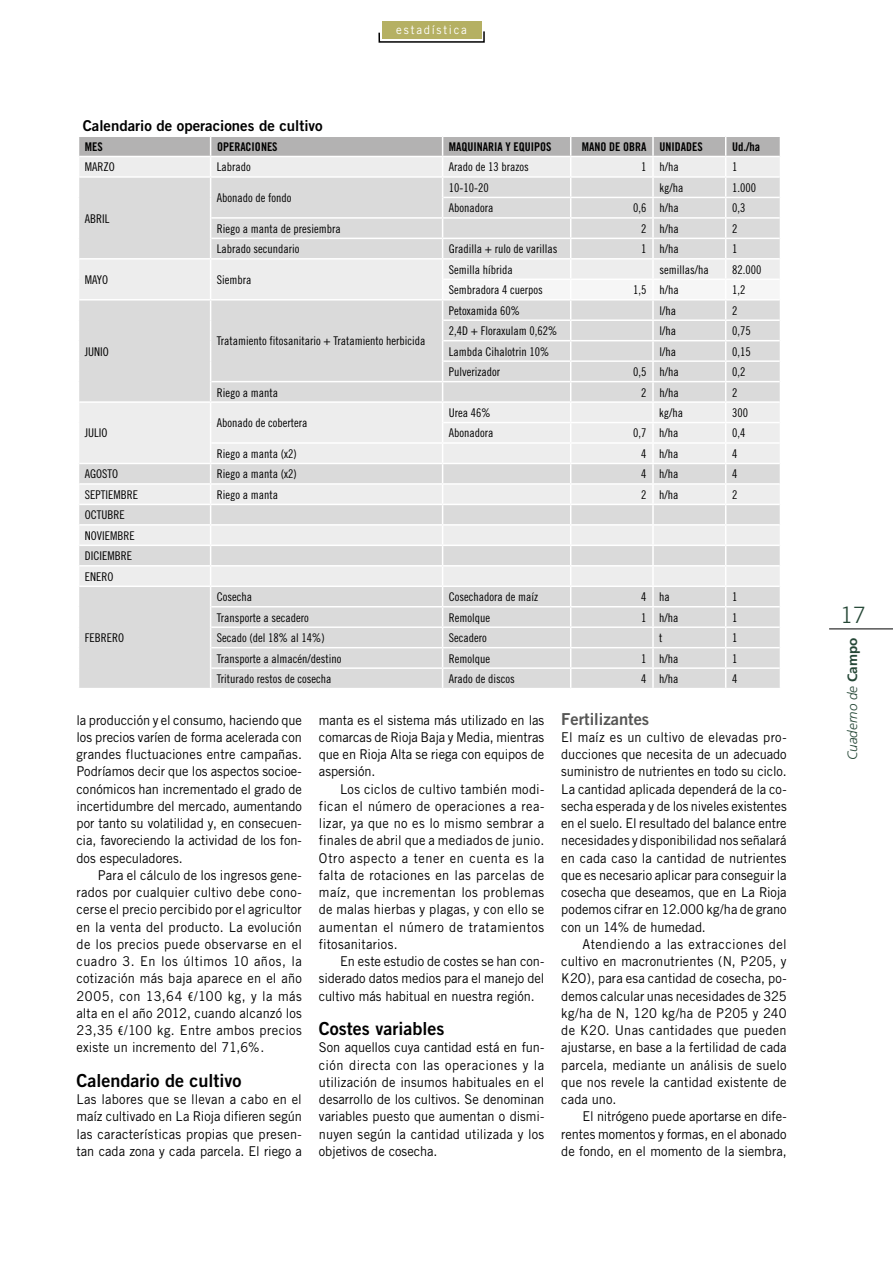
<style>
.page{position:relative;width:893px;height:1263px;background:#fff}
.page>*{position:absolute;margin:0;border:0;box-sizing:border-box;transform-origin:0 0}
.t1{font:300 22.5px "Trade Gothic";color:#254736}
.t2{font:18px "Trade Gothic Bold Two";color:#000}
.t3{font:16.5px "Trade Gothic Bold Two";color:#575756}
.t4{font:15px "Trade Gothic Bold Two";color:#000}
.t5{font:13.5px/17.2px "Trade Gothic";color:#000;text-align:justify;scale:.95 1}
.t6{font:italic 300 13.5px "Frutiger";color:#254736}
.t7{font:12px/20.4px "Trade Gothic Cond Eighteen";color:#000}
.t8{font:12px "Trade Gothic Bold Cond Twenty";color:#000}
.t9{font:12px "Trade Gothic";letter-spacing:.16em;color:#fff;scale:.95 1}
.s1{font-family:"Myriad Pro";font-stretch:condensed}
.s2{font-weight:700;font-style:normal}
</style>
<div class="page">
<hr style="left:829px;top:628px;width:64px;height:1px;background:#000">
<svg style="left:79px;top:136px;width:701px;height:552px"></svg>
<hr style="left:79px;top:156px;width:132px;height:1px;background:#fff">
<hr style="left:211px;top:156px;width:232px;height:1px;background:#fff">
<hr style="left:443px;top:156px;width:128px;height:1px;background:#fff">
<hr style="left:571px;top:156px;width:82px;height:1px;background:#fff">
<hr style="left:653px;top:156px;width:73px;height:1px;background:#fff">
<hr style="left:726px;top:156px;width:54px;height:1px;background:#fff">
<svg style="left:378px;top:30px;width:107px;height:13px"></svg>
<div style="left:382px;top:21px;width:99px;height:18px;background:#b5b063"></div>
<p class="t9" style="left:396px;top:23px;width:76px">estadística</p>
<p class="t4" style="left:83px;top:116px;width:242px">Calendario de operaciones de cultivo</p>
<p class="t8" style="left:85px;top:139px;width:19px">ME S</p>
<p class="t8" style="left:217px;top:139px;width:35px">OPERACIONE</p>
<p class="t8" style="left:272px;top:139px;width:7px">S</p>
<p class="t8" style="left:449px;top:139px;width:104px">MAQUINARIA Y EQUI POS</p>
<p class="t8" style="left:582px;top:139px;width:84px">MANO DE OBRA UNID</p>
<p class="t8" style="left:681px;top:139px;width:23px">ADES</p>
<p class="t8" style="left:732px;top:139px;width:29px">Ud./ha</p>
<p class="t7" style="left:85px;top:157px;width:31px">MARZO</p>
<p class="t7" style="left:217px;top:157px;width:35px">Labrado</p>
<p class="t7" style="left:449px;top:157px;width:81px">Arado de 13 brazos</p>
<p class="t7" style="left:641px;top:157px;width:39px">1 h/ha</p>
<p class="t7" style="left:732px;top:157px;width:7px">1</p>
<p class="t7" style="left:85px;top:208px;width:26px">ABRIL</p>
<p class="t7" style="left:217px;top:188px;width:76px">Abonado de fondo</p>
<p class="t7" style="left:449px;top:177px;width:41px">10-10-20</p>
<p class="t7" style="left:659px;top:177px;width:25px">kg/ha</p>
<p class="t7" style="left:732px;top:177px;width:25px">1.000</p>
<p class="t7" style="left:449px;top:198px;width:46px">Abonadora</p>
<p class="t7" style="left:633px;top:198px;width:47px">0,6 h/ha</p>
<p class="t7" style="left:732px;top:198px;width:15px">0,3</p>
<p class="t7" style="left:217px;top:218px;width:125px">Riego a manta de presiembra</p>
<p class="t7" style="left:641px;top:218px;width:39px">2 h/ha</p>
<p class="t7" style="left:732px;top:218px;width:7px">2</p>
<p class="t7" style="left:217px;top:239px;width:84px">Labrado secundario</p>
<p class="t7" style="left:449px;top:239px;width:110px">Gradilla + rulo de varillas</p>
<p class="t7" style="left:641px;top:239px;width:39px">1 h/ha</p>
<p class="t7" style="left:732px;top:239px;width:7px">1</p>
<p class="t7" style="left:85px;top:269px;width:25px">MAYO</p>
<p class="t7" style="left:217px;top:269px;width:36px">Siembra</p>
<p class="t7" style="left:85px;top:341px;width:26px">JUNIO</p>
<p class="t7" style="left:217px;top:331px;width:210px">Tratamiento fitosanitario + Tratamiento herbicida</p>
<p class="t7" style="left:449px;top:259px;width:65px">Semilla híbrida</p>
<p class="t7" style="left:659px;top:259px;width:51px">semillas/ha</p>
<p class="t7" style="left:732px;top:259px;width:31px">82.000</p>
<p class="t7" style="left:449px;top:280px;width:95px">Sembradora 4 cuerpos</p>
<p class="t7" style="left:633px;top:280px;width:47px">1,5 h/ha</p>
<p class="t7" style="left:732px;top:280px;width:15px">1,2</p>
<p class="t7" style="left:449px;top:300px;width:73px">Petoxamida 60%</p>
<p class="t7" style="left:659px;top:300px;width:18px">l/ha</p>
<p class="t7" style="left:732px;top:300px;width:7px">2</p>
<p class="t7" style="left:449px;top:320px;width:110px">2,4D + Floraxulam 0,62%</p>
<p class="t7" style="left:659px;top:320px;width:18px">l/ha</p>
<p class="t7" style="left:732px;top:320px;width:20px">0,75</p>
<p class="t7" style="left:449px;top:341px;width:102px">Lambda Cihalotrin 10%</p>
<p class="t7" style="left:659px;top:341px;width:18px">l/ha</p>
<p class="t7" style="left:732px;top:341px;width:20px">0,15</p>
<p class="t7" style="left:449px;top:361px;width:53px">Pulverizador</p>
<p class="t7" style="left:633px;top:361px;width:47px">0,5 h/ha</p>
<p class="t7" style="left:732px;top:361px;width:15px">0,2</p>
<p class="t7" style="left:85px;top:423px;width:24px">JULIO</p>
<p class="t7" style="left:217px;top:382px;width:63px">Riego a manta</p>
<p class="t7" style="left:641px;top:382px;width:39px">2 h/ha</p>
<p class="t7" style="left:732px;top:382px;width:7px">2</p>
<p class="t7" style="left:217px;top:413px;width:92px">Abonado de cobertera</p>
<p class="t7" style="left:449px;top:402px;width:43px">Urea 46%</p>
<p class="t7" style="left:659px;top:402px;width:25px">kg/ha</p>
<p class="t7" style="left:732px;top:402px;width:17px">300</p>
<p class="t7" style="left:449px;top:423px;width:46px">Abonadora</p>
<p class="t7" style="left:633px;top:423px;width:47px">0,7 h/ha</p>
<p class="t7" style="left:732px;top:423px;width:15px">0,4</p>
<p class="t7" style="left:217px;top:443px;width:81px">Riego a manta (x2)</p>
<p class="t7" style="left:641px;top:443px;width:39px">4 h/ha</p>
<p class="t7" style="left:732px;top:443px;width:7px">4</p>
<p class="t7" style="left:85px;top:464px;width:35px">AGOSTO</p>
<p class="t7" style="left:217px;top:464px;width:81px">Riego a manta (x2)</p>
<p class="t7" style="left:641px;top:464px;width:39px">4 h/ha</p>
<p class="t7" style="left:732px;top:464px;width:7px">4</p>
<p class="t7" style="left:85px;top:484px;width:55px">SEPTIEMBRE</p>
<p class="t7" style="left:217px;top:484px;width:63px">Riego a manta</p>
<p class="t7" style="left:641px;top:484px;width:39px">2 h/ha</p>
<p class="t7" style="left:732px;top:484px;width:7px">2</p>
<p class="t7" style="left:85px;top:505px;width:51px">OCTUBRE<br>NOVIEMBRE<br>DICIEMBRE<br>ENERO</p>
<p class="t7" style="left:217px;top:586px;width:37px">Cosecha</p>
<p class="t7" style="left:449px;top:586px;width:91px">Cosechadora de maíz</p>
<p class="t7" style="left:641px;top:586px;width:30px">4 ha</p>
<p class="t7" style="left:732px;top:586px;width:7px">1</p>
<p class="t7" style="left:217px;top:607px;width:93px">Transporte a secadero</p>
<p class="t7" style="left:449px;top:607px;width:43px">Remolque</p>
<p class="t7" style="left:641px;top:607px;width:39px">1 h/ha</p>
<p class="t7" style="left:732px;top:607px;width:7px">1</p>
<p class="t7" style="left:217px;top:627px;width:109px">Secado (del 18% al 14%)</p>
<p class="t7" style="left:449px;top:627px;width:39px">Secadero</p>
<p class="t7" style="left:659px;top:627px;width:5px">t</p>
<p class="t7" style="left:732px;top:627px;width:7px">1</p>
<p class="t7" style="left:217px;top:648px;width:126px">Transporte a almacén/destino</p>
<p class="t7" style="left:449px;top:648px;width:43px">Remolque</p>
<p class="t7" style="left:641px;top:648px;width:39px">1 h/ha</p>
<p class="t7" style="left:732px;top:648px;width:7px">1</p>
<p class="t7" style="left:217px;top:668px;width:116px">Triturado restos de cosecha</p>
<p class="t7" style="left:449px;top:668px;width:67px">Arado de discos</p>
<p class="t7" style="left:641px;top:668px;width:39px">4 h/ha</p>
<p class="t7" style="left:732px;top:668px;width:7px">4</p>
<p class="t5" style="left:77px;top:711px;width:239px">la producción y el consumo, haciendo que los precios varíen de forma acelerada con grandes fluctuaciones entre campañas.<br>Podríamos decir que los aspectos socioe&shy;conómicos han incrementado el grado de incertidumbre del mercado, aumentando por tanto su volatilidad y, en consecuen&shy;cia, favoreciendo la actividad de los fon&shy;dos especuladores.</p>
<p class="t5" style="left:77px;top:866px;width:239px;text-indent:21px">Para el cálculo de los ingresos gene&shy;rados por cualquier cultivo debe cono&shy;cerse el precio percibido por el agricultor en la venta del producto. La evolución de los precios puede observarse en el cuadro 3. En los últimos 10 años, la cotización más baja aparece en el año 2005, con 13,64 <span class="s1">€</span>/100 kg, y la más alta en el año 2012, cuando alcanzó los 23,35 <span class="s1">€</span>/100 kg. Entre ambos precios existe un incremento del 71,6%.</p>
<h2 class="t2" style="left:77px;top:1069px;width:167px">Calendario de cultivo</h2>
<p class="t5" style="left:77px;top:1090px;width:239px">Las labores que se llevan a cabo en el maíz cultivado en La Rioja difieren según las características propias que presen&shy;tan cada zona y cada parcela. El riego a</p>
<p class="t7" style="left:85px;top:627px;width:41px">FEBRERO</p>
<p class="t3" style="left:561px;top:708px;width:89px">Fertilizantes</p>
<p class="t5" style="left:561px;top:728px;width:239px">El maíz es un cultivo de elevadas pro&shy;ducciones que necesita de un adecuado suministro de nutrientes en todo su ciclo.<br>La cantidad aplicada dependerá de la co&shy;secha esperada y de los niveles existentes en el suelo. El resultado del balance entre necesidades y disponibilidad nos señalará en cada caso la cantidad de nutrientes que es necesario aplicar para conseguir la cosecha que deseamos, que en La Rioja podemos cifrar en 12.000 kg/ha de grano con un 14% de humedad.</p>
<p class="t5" style="left:561px;top:935px;width:239px;text-indent:21px">Atendiendo a las extracciones del cultivo en macronutrientes (N, P205, y K2O), para esa cantidad de cosecha, po&shy;demos calcular unas necesidades de 325 kg/ha de N, 120 kg/ha de P205 y 240 de K2O. U nas cantidades que pueden ajustarse, en base a la fertilidad de cada parcela, mediante un análisis de suelo que nos revele la cantidad existente de cada uno.</p>
<p class="t5" style="left:561px;top:1108px;width:239px;text-indent:21px">El nitrógeno puede aportarse en dife&shy;rentes momentos y formas, en el abonado de fondo, en el momento de la siembra,</p>
<p class="t5" style="left:319px;top:711px;width:239px">manta es el sistema más utilizado en las comarcas de Rioja Baja y Media, mientras que en Rioja Alta se riega con equipos de aspersión.</p>
<p class="t5" style="left:319px;top:780px;width:239px;text-indent:21px">Los ciclos de cultivo también modi&shy;fican el número de operaciones a rea&shy;lizar, ya que no es lo mismo sembrar a finales de abril que a mediados de junio.<br>Otro aspecto a tener en cuenta es la falta de rotaciones en las parcelas de maíz, que incrementan los problemas de malas hierbas y plagas, y con ello se aumentan el número de tratamientos fitosanitarios.</p>
<p class="t5" style="left:319px;top:952px;width:239px;text-indent:21px">En este estudio de costes se han con&shy;siderado datos medios para el manejo del cultivo más habitual en nuestra región.</p>
<h2 class="t2" style="left:319px;top:1017px;width:127px">Costes variables</h2>
<p class="t5" style="left:319px;top:1039px;width:239px">Son aquellos cuya cantidad está en fun&shy;ción directa con las operaciones y la utilización de insumos habituales en el desarrollo de los cultivos. Se denominan variables puesto que aumentan o dismi&shy;nuyen según la cantidad utilizada y los objetivos de cosecha.</p>
<h1 class="t1" style="left:840px;top:601px;width:27px">17</h1>
<p class="t6" style="left:845px;top:760px;width:124px;rotate:-90deg">Cuaderno de <span class="s2">Campo</span></p>
</div>
